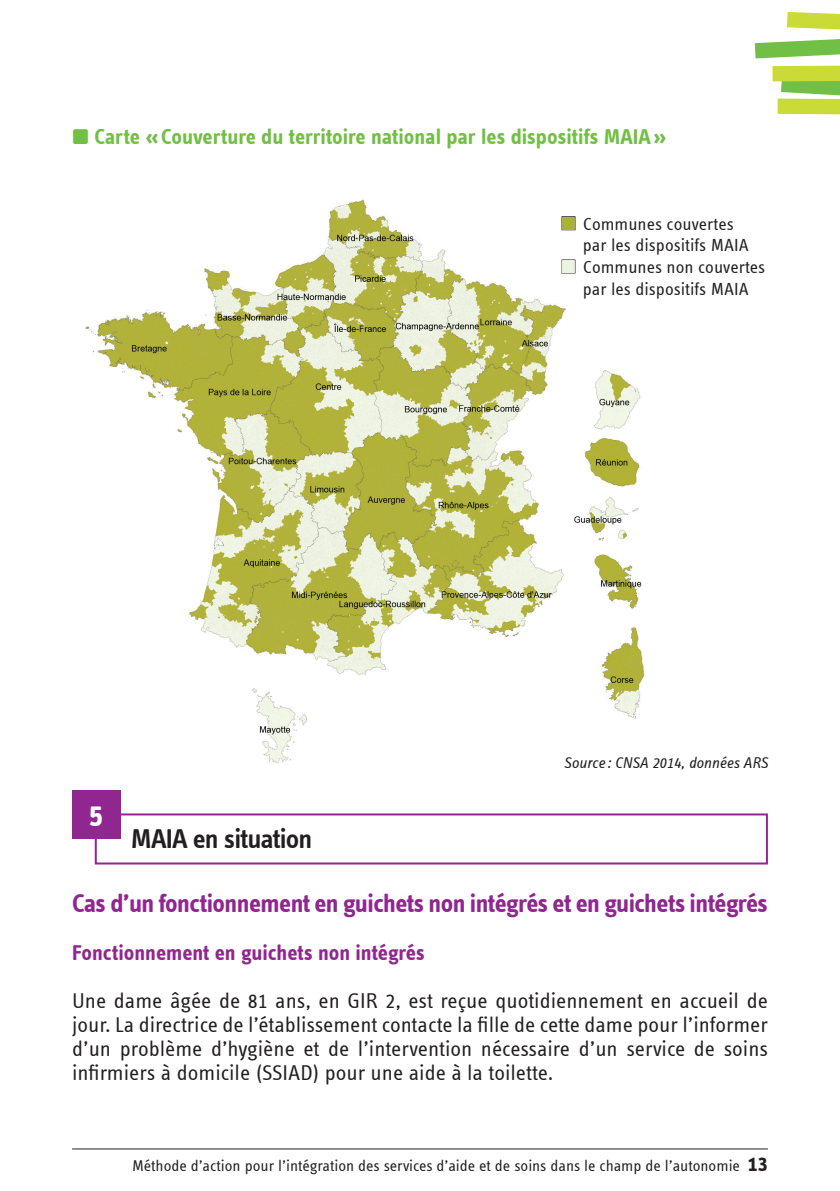
<style>
.page{position:relative;width:840px;height:1191px;background:#fff}
.page>*{position:absolute;margin:0;border:0;box-sizing:border-box;transform-origin:0 0}
.t1{font:700 32px "Info Text Offc";color:#fff}
.t2{font:600 28px "Info Text Offc";letter-spacing:-.03em;color:#231f20}
.t3{font:700 26px "Info Text Offc";letter-spacing:-.02em;color:#90268f}
.t4{font:22px/24px "Info Text Offc";color:#231f20;text-align:justify}
.t5{font:700 22px "Info Text Offc";letter-spacing:-.005em;color:#71bf44}
.t6{font:700 22px "Info Text Offc";color:#90268f}
.t7{font:18px/21.6px "Info Text Offc";color:#231f20}
.t8{font:16px "Info Text Offc";color:#231f20}
.t9{font:italic 16px "Info Text Offc";color:#231f20}
.s1{font-weight:700;font-size:22px}
</style>
<div class="page">
<svg style="left:754px;top:39px;width:85px;height:19px"></svg>
<svg style="left:772px;top:65px;width:67px;height:50px"></svg>
<svg style="left:787px;top:12px;width:52px;height:18px"></svg>
<hr style="left:72px;top:1148px;width:695px;height:1px;background:#231f20">
<div style="left:95px;top:813px;width:672px;height:51px;border:2px solid #90268f"></div>
<div style="left:72px;top:790px;width:48px;height:49px;background:#90268f"></div>
<img style="left:85px;top:199px;width:560px;height:564px">
<svg style="left:561px;top:216px;width:13px;height:14px"></svg>
<svg style="left:561px;top:260px;width:13px;height:13px"></svg>
<p class="t5" style="left:72px;top:124px;width:595px">▪ Carte «Couverture du territoire national par les dispositifs MAIA»</p>
<p class="t7" style="left:582px;top:213px;width:184px">Communes couvertes<br>par les dispositifs MAIA<br>Communes non couvertes par les dispositifs MAIA</p>
<h1 class="t1" style="left:89px;top:796px;width:16px">5</h1>
<p class="t2" style="left:131px;top:823px;width:183px">MAIA en situation</p>
<p class="t9" style="left:563px;top:754px;width:205px">Source : CNSA 2014, données ARS</p>
<p class="t3" style="left:72px;top:888px;width:697px">Cas d’un fonctionnement en guichets non intégrés et en guichets intégrés</p>
<p class="t6" style="left:72px;top:940px;width:354px">Fonctionnement en guichets non intégrés</p>
<p class="t4" style="left:72px;top:989px;width:697px">Une dame âgée de 81 ans, en GIR 2, est reçue quotidiennement en accueil de jour. La directrice de l’établissement contacte la fille de cette dame pour l’informer d’un problème d’hygiène et de l’intervention nécessaire d’un service de soins infirmiers à domicile (SSIAD) pour une aide à la toilette.</p>
<p class="t8" style="left:132px;top:1156px;width:637px">Méthode d’action pour l’intégration des services d’aide et de soins dans le champ de l’autonomie <span class="s1">13</span></p>
</div>
